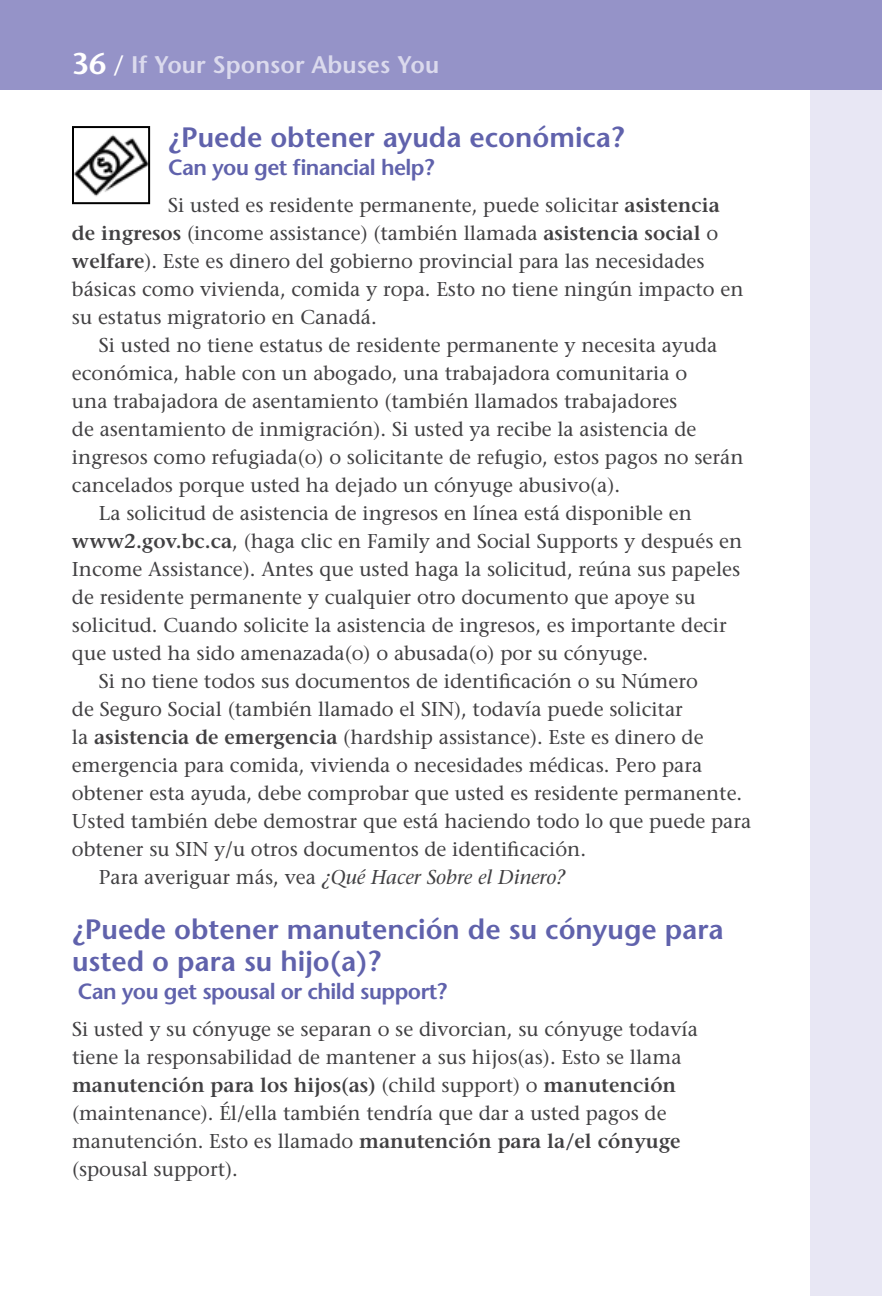
<style>
.page{position:relative;width:882px;height:1296px;background:#fff}
.page>*{position:absolute;margin:0;border:0;box-sizing:border-box;transform-origin:0 0}
.t1{font:600 28px/32px "Stone Sans Std";color:#6062ac}
.t2{font:600 24px "Stone Sans Std";color:#dbdaed}
.t3{font:600 22px "Stone Sans Std";letter-spacing:-.025em;color:#6062ac}
.t4{font:500 20px/28px "Stone Serif Std";color:#414042}
.t5{font:italic 500 20px "Stone Serif Std";color:#414042}
.s1{font-size:30px;color:#fff}
.s2{color:#fff}
.s3{font-weight:600}
.s4{font-style:normal}
</style>
<div class="page">
<div style="left:810px;top:90px;width:72px;height:1206px;background:#e8e7f4"></div>
<div style="left:0;top:0;width:882px;height:90px;background:#9593c8"></div>
<img style="left:75px;top:134px;width:72px;height:63px">
<div style="left:72px;top:126px;width:78px;height:78px;border:2px solid #000"></div>
<p class="t2" style="left:72px;top:50px;width:369px"><span class="s1">36</span> <span class="s2">/</span> If Your Sponsor Abuses You</p>
<h1 class="t1" style="left:168px;top:121px;width:457px">¿Puede obtener ayuda económica?</h1>
<p class="t3" style="left:168px;top:154px;width:268px">Can you get financial help?</p>
<p class="t4" style="left:72px;top:191px;width:673px;text-indent:96px">Si usted es residente permanente, puede solicitar <span class="s3">asistencia de ingresos</span> (income assistance) (también llamada <span class="s3">asistencia social</span> o <span class="s3">welfare</span>). Este es dinero del gobierno provincial para las necesidades básicas como vivienda, comida y ropa. Esto no tiene ningún impacto en su estatus migratorio en Canadá.</p>
<p class="t4" style="left:99px;top:331px;width:620px">Si usted no tiene estatus de residente permanente y necesita ayuda</p>
<p class="t4" style="left:72px;top:359px;width:617px">económica, hable con un abogado, una trabajadora comunitaria o</p>
<p class="t4" style="left:72px;top:387px;width:607px">una trabajadora de asentamiento (también llamados trabajadores</p>
<p class="t4" style="left:72px;top:415px;width:626px">de asentamiento de inmigración). Si usted ya recibe la asistencia de</p>
<p class="t4" style="left:72px;top:443px;width:673px">ingresos como refugiada(o) o solicitante de refugio, estos pagos no serán</p>
<p class="t4" style="left:72px;top:471px;width:550px">cancelados porque usted ha dejado un cónyuge abusivo(a).</p>
<p class="t4" style="left:99px;top:499px;width:595px">La solicitud de asistencia de ingresos en línea está disponible en</p>
<p class="t4" style="left:72px;top:527px;width:672px"><span class="s3">www2.gov.bc.ca</span>, (haga clic en Family and Social Supports y después en</p>
<p class="t4" style="left:72px;top:555px;width:670px">Income Assistance). Antes que usted haga la solicitud, reúna sus papeles</p>
<p class="t4" style="left:72px;top:583px;width:625px">de residente permanente y cualquier otro documento que apoye su</p>
<p class="t4" style="left:72px;top:611px;width:656px">solicitud. Cuando solicite la asistencia de ingresos, es importante decir</p>
<p class="t4" style="left:72px;top:639px;width:578px">que usted ha sido amenazada(o) o abusada(o) por su cónyuge.</p>
<p class="t4" style="left:99px;top:667px;width:601px">Si no tiene todos sus documentos de identificación o su Número</p>
<p class="t4" style="left:72px;top:695px;width:612px">de Seguro Social (también llamado el SIN), todavía puede solicitar</p>
<p class="t4" style="left:72px;top:723px;width:633px">la <span class="s3">asistencia de emergencia</span> (hardship assistance). Este es dinero de</p>
<p class="t4" style="left:72px;top:751px;width:632px">emergencia para comida, vivienda o necesidades médicas. Pero para</p>
<p class="t4" style="left:72px;top:779px;width:672px">obtener esta ayuda, debe comprobar que usted es residente permanente.</p>
<p class="t4" style="left:72px;top:807px;width:681px">Usted también debe demostrar que está haciendo todo lo que puede para</p>
<p class="t4" style="left:72px;top:835px;width:516px">obtener su SIN y/u otros documentos de identificación.</p>
<p class="t5" style="left:99px;top:865px;width:468px"><span class="s4">Para averiguar más, vea</span> ¿Qué Hacer Sobre el Dinero?</p>
<h1 class="t1" style="left:72px;top:914px;width:653px">¿Puede obtener manutención de su cónyuge para usted o para su hijo(a)?</h1>
<p class="t3" style="left:78px;top:978px;width:371px">Can you get spousal or child support?</p>
<p class="t4" style="left:72px;top:1015px;width:627px">Si usted y su cónyuge se separan o se divorcian, su cónyuge todavía tiene la responsabilidad de mantener a sus hijos(as). Esto se llama <span class="s3">manutención para los hijos(as)</span> (child support) o <span class="s3">manutención </span>(maintenance). Él/ella también tendría que dar a usted pagos de manutención. Esto es llamado <span class="s3">manutención para la/el cónyuge </span>(spousal support).</p>
</div>
